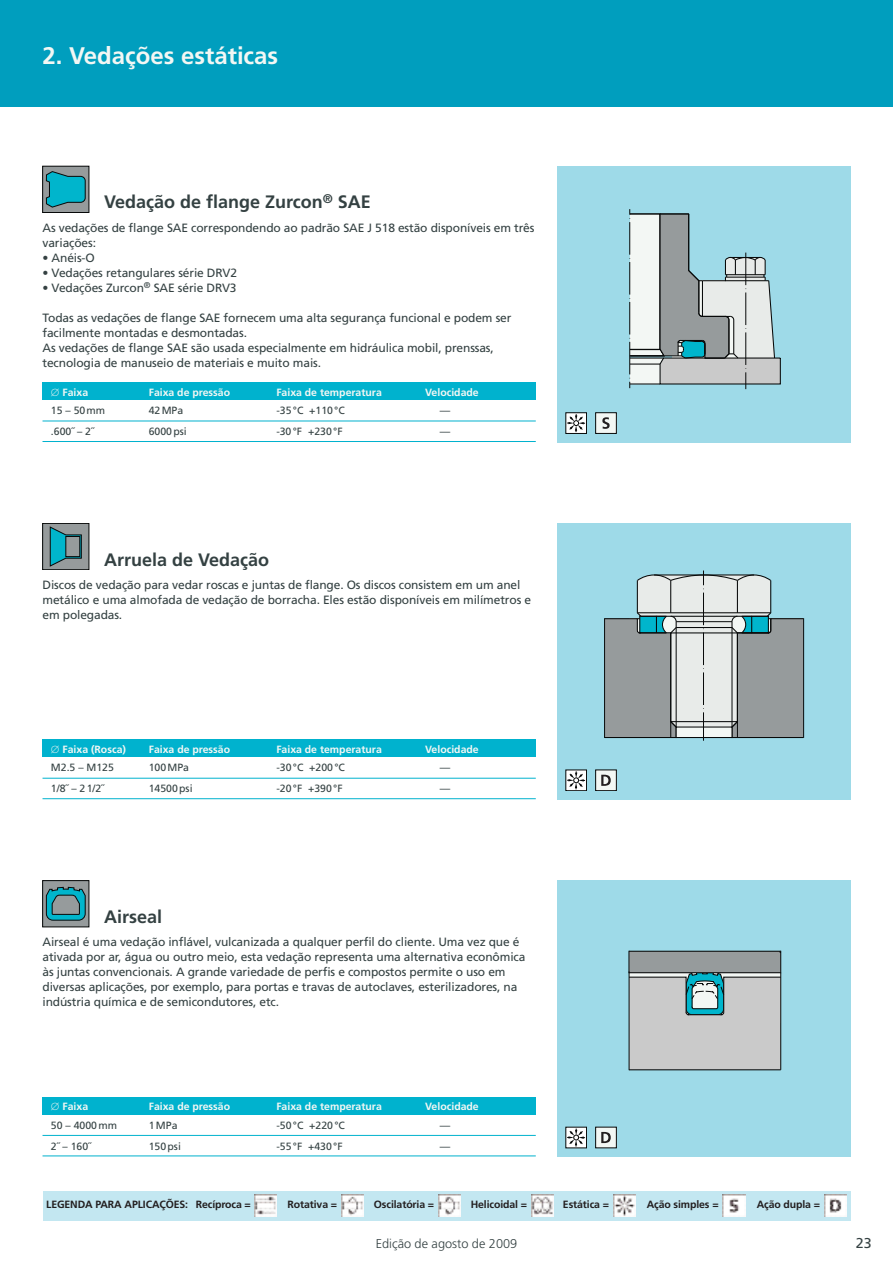
<style>
.page{position:relative;width:893px;height:1263px;background:#fff}
.page>*{position:absolute;margin:0;border:0;box-sizing:border-box;transform-origin:0 0}
.t1{font:700 24px "Frutiger";color:#f3f7f4}
.t2{font:700 18px "Frutiger";color:#344142}
.t3{font:14.25px "Frutiger";color:#344142}
.t4{font:300 12.75px "Frutiger";color:#344142}
.t5{font:12px/15px "Frutiger";letter-spacing:-.01em;color:#344142}
.t6{font:10.5px "Frutiger";color:#344142}
.t7{font:700 10.5px "Frutiger";color:#f3f7f4}
.t8{font:700 10.5px "Frutiger";letter-spacing:-.01em;color:#231f20}
</style>
<div class="page">
<div style="left:43px;top:383px;width:493px;height:17px;background:#00b2ce"></div>
<div style="left:557px;top:166px;width:293px;height:276px;background:#9edae8"></div>
<hr style="left:43px;top:441px;width:493px;height:1px;background:#00b2ce">
<hr style="left:43px;top:421px;width:493px;height:1px;background:#00b2ce">
<div style="left:43px;top:740px;width:493px;height:17px;background:#00b2ce"></div>
<div style="left:557px;top:523px;width:293px;height:276px;background:#9edae8"></div>
<hr style="left:43px;top:798px;width:493px;height:1px;background:#00b2ce">
<hr style="left:43px;top:778px;width:493px;height:1px;background:#00b2ce">
<div style="left:43px;top:1097px;width:493px;height:17px;background:#00b2ce"></div>
<div style="left:557px;top:880px;width:293px;height:277px;background:#9edae8"></div>
<hr style="left:43px;top:1155px;width:493px;height:1px;background:#00b2ce">
<hr style="left:43px;top:1135px;width:493px;height:1px;background:#00b2ce">
<div style="left:0;top:0;width:893px;height:106px;background:#009ebe"></div>
<div style="left:566px;top:770px;width:21px;height:21px;border:1px solid #070909"></div>
<svg style="left:567px;top:771px;width:18px;height:18px"></svg>
<div style="left:596px;top:770px;width:20px;height:21px;background:#f3f7f4"></div>
<div style="left:595px;top:770px;width:22px;height:21px;border:1px solid #070909"></div>
<svg style="left:601px;top:775px;width:10px;height:11px"></svg>
<div style="left:596px;top:413px;width:20px;height:20px;background:#f3f7f4"></div>
<div style="left:595px;top:412px;width:22px;height:22px;border:1px solid #070909"></div>
<svg style="left:602px;top:417px;width:8px;height:12px"></svg>
<div style="left:596px;top:1127px;width:20px;height:21px;background:#f3f7f4"></div>
<div style="left:595px;top:1127px;width:22px;height:21px;border:1px solid #070909"></div>
<svg style="left:601px;top:1132px;width:10px;height:11px"></svg>
<div style="left:566px;top:412px;width:21px;height:22px;border:1px solid #070909"></div>
<svg style="left:567px;top:414px;width:18px;height:18px"></svg>
<div style="left:566px;top:1127px;width:21px;height:21px;border:1px solid #070909"></div>
<svg style="left:567px;top:1128px;width:18px;height:18px"></svg>
<div style="left:43px;top:1191px;width:807px;height:29px;background:#c3e7f1"></div>
<img style="left:824px;top:1194px;width:23px;height:23px">
<img style="left:723px;top:1194px;width:22px;height:23px">
<img style="left:613px;top:1194px;width:23px;height:23px">
<img style="left:531px;top:1194px;width:23px;height:23px">
<img style="left:438px;top:1194px;width:23px;height:23px">
<img style="left:341px;top:1194px;width:23px;height:23px">
<img style="left:255px;top:1194px;width:22px;height:23px">
<div style="left:43px;top:881px;width:46px;height:46px;background:#969b9c"></div>
<svg style="left:46px;top:887px;width:40px;height:33px"></svg>
<div style="left:43px;top:523px;width:46px;height:47px;background:#969b9c"></div>
<div style="left:43px;top:523px;width:46px;height:47px;border:1px solid #070909"></div>
<svg style="left:50px;top:527px;width:32px;height:39px"></svg>
<svg style="left:629px;top:209px;width:152px;height:180px"></svg>
<hr style="left:630px;top:349px;width:30px;height:1px;background:#070909">
<svg style="left:605px;top:570px;width:198px;height:171px;background:#a7b6b8"></svg>
<hr style="left:604px;top:618px;width:1px;height:120px;background:#070909">
<hr style="left:803px;top:618px;width:1px;height:120px;background:#070909">
<svg style="left:628px;top:951px;width:154px;height:119px;background:#afb7b8"></svg>
<div style="left:43px;top:166px;width:46px;height:46px;background:#969b9c"></div>
<div style="left:43px;top:166px;width:46px;height:47px;border:1px solid #070909"></div>
<svg style="left:46px;top:171px;width:40px;height:36px"></svg>
<h1 class="t1" style="left:43px;top:46px;width:237px">2. Vedações estáticas</h1>
<h2 class="t2" style="left:104px;top:195px;width:268px">Vedação de flange Zurcon<sup>®</sup> SAE</h2>
<p class="t5" style="left:43px;top:221px;width:493px">As vedações de flange SAE correspondendo ao padrão SAE J 518 estão disponíveis em três variações:</p>
<p class="t5" style="left:43px;top:251px;width:54px">• Anéis-O</p>
<p class="t5" style="left:43px;top:266px;width:196px">• Vedações retangulares série DRV2</p>
<p class="t5" style="left:43px;top:281px;width:196px">• Vedações Zurcon<sup>®</sup> SAE série DRV3</p>
<p class="t5" style="left:43px;top:311px;width:470px">Todas as vedações de flange SAE fornecem uma alta segurança funcional e podem ser facilmente montadas e desmontadas.<br>As vedações de flange SAE são usada especialmente em hidráulica mobil, prenssas, tecnologia de manuseio de materiais e muito mais.</p>
<p class="t7" style="left:51px;top:388px;width:39px">∅ Faixa</p>
<p class="t7" style="left:149px;top:388px;width:83px">Faixa de pressão</p>
<p class="t7" style="left:276px;top:388px;width:107px">Faixa de temperatura</p>
<p class="t7" style="left:425px;top:388px;width:55px">Velocidade</p>
<p class="t6" style="left:51px;top:406px;width:56px">15 – 50mm</p>
<p class="t6" style="left:149px;top:406px;width:36px">42MPa</p>
<p class="t6" style="left:276px;top:406px;width:70px">-35°C +110°C</p>
<p class="t6" style="left:440px;top:406px;width:12px">—</p>
<p class="t6" style="left:51px;top:427px;width:45px">.600˝ – 2˝</p>
<p class="t6" style="left:149px;top:427px;width:40px">6000psi</p>
<p class="t6" style="left:276px;top:427px;width:68px">-30°F +230°F</p>
<p class="t6" style="left:440px;top:427px;width:12px">—</p>
<h2 class="t2" style="left:104px;top:552px;width:166px">Arruela de Vedação</h2>
<p class="t5" style="left:43px;top:578px;width:490px">Discos de vedação para vedar roscas e juntas de flange. Os discos consistem em um anel metálico e uma almofada de vedação de borracha. Eles estão disponíveis em milímetros e em polegadas.</p>
<p class="t7" style="left:51px;top:745px;width:77px">∅ Faixa (Rosca)</p>
<p class="t7" style="left:149px;top:745px;width:83px">Faixa de pressão</p>
<p class="t7" style="left:276px;top:745px;width:107px">Faixa de temperatura</p>
<p class="t7" style="left:425px;top:745px;width:55px">Velocidade</p>
<p class="t6" style="left:51px;top:763px;width:64px">M2.5 – M125</p>
<p class="t6" style="left:149px;top:763px;width:42px">100MPa</p>
<p class="t6" style="left:276px;top:763px;width:70px">-30°C +200°C</p>
<p class="t6" style="left:440px;top:763px;width:12px">—</p>
<p class="t6" style="left:51px;top:784px;width:55px">1/8˝ – 21/2˝</p>
<p class="t6" style="left:149px;top:784px;width:45px">14500psi</p>
<p class="t6" style="left:276px;top:784px;width:68px">-20°F +390°F</p>
<p class="t6" style="left:440px;top:784px;width:12px">—</p>
<h2 class="t2" style="left:104px;top:909px;width:59px">Airseal</h2>
<p class="t5" style="left:43px;top:935px;width:484px">Airseal é uma vedação inflável, vulcanizada a qualquer perfil do cliente. Uma vez que é ativada por ar, água ou outro meio, esta vedação representa uma alternativa econômica às juntas convencionais. A grande variedade de perfis e compostos permite o uso em diversas aplicações, por exemplo, para portas e travas de autoclaves, esterilizadores, na indústria química e de semicondutores, etc.</p>
<p class="t7" style="left:51px;top:1102px;width:39px">∅ Faixa</p>
<p class="t7" style="left:149px;top:1102px;width:83px">Faixa de pressão</p>
<p class="t7" style="left:276px;top:1102px;width:107px">Faixa de temperatura</p>
<p class="t7" style="left:425px;top:1102px;width:55px">Velocidade</p>
<p class="t6" style="left:51px;top:1121px;width:68px">50 – 4000mm</p>
<p class="t6" style="left:149px;top:1121px;width:30px">1MPa</p>
<p class="t6" style="left:276px;top:1121px;width:70px">-50°C +220°C</p>
<p class="t6" style="left:440px;top:1121px;width:12px">—</p>
<p class="t6" style="left:51px;top:1142px;width:42px">2˝ – 160˝</p>
<p class="t6" style="left:149px;top:1142px;width:34px">150psi</p>
<p class="t6" style="left:276px;top:1142px;width:68px">-55°F +430°F</p>
<p class="t6" style="left:440px;top:1142px;width:12px">—</p>
<p class="t8" style="left:46px;top:1200px;width:206px">LEGENDA PARA APLICAÇÕES: Recíproca =</p>
<p class="t8" style="left:288px;top:1200px;width:51px">Rotativa =</p>
<p class="t8" style="left:374px;top:1200px;width:62px">Oscilatória =</p>
<p class="t8" style="left:471px;top:1200px;width:58px">Helicoidal =</p>
<p class="t8" style="left:563px;top:1200px;width:48px">Estática =</p>
<p class="t8" style="left:647px;top:1200px;width:73px">Ação simples =</p>
<p class="t8" style="left:757px;top:1200px;width:65px">Ação dupla =</p>
<p class="t4" style="left:376px;top:1238px;width:143px">Edição de agosto de 2009</p>
<p class="t3" style="left:856px;top:1238px;width:17px">23</p>
</div>
